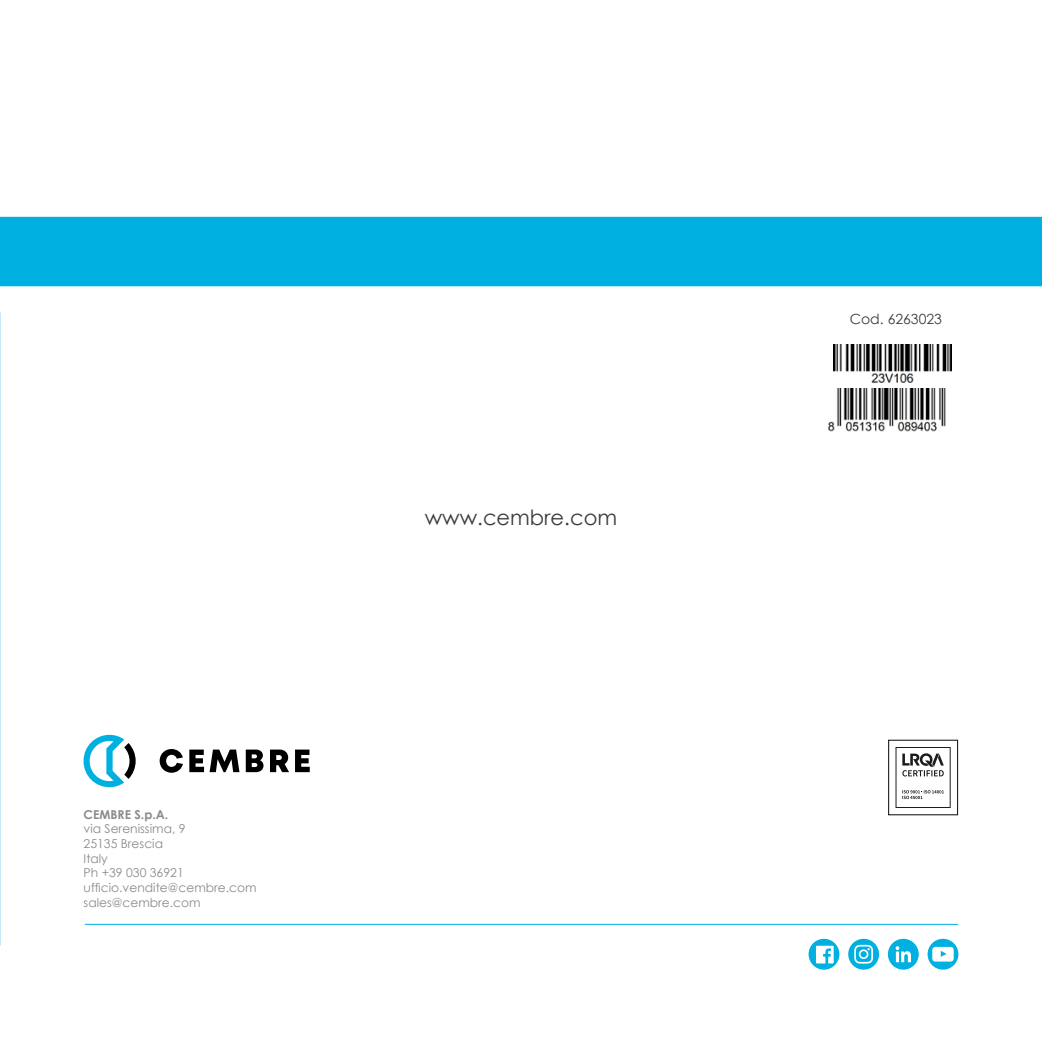
<style>
.page{position:relative;width:1042px;height:1042px;background:#fff}
.page>*{position:absolute;margin:0;border:0;box-sizing:border-box;transform-origin:0 0}
.t1{font:21px "Century Gothic";color:#3c3c3b}
.t2{font:14px "Century Gothic";color:#3c3c3b}
.t3{font:12.25px/14.7px "Century Gothic";color:#898b8d}
.t4{font:700 12.25px "Century Gothic";color:#898b8d}
</style>
<div class="page">
<div style="left:0;top:217px;width:1042px;height:69px;background:#00b0e0"></div>
<img style="left:834px;top:345px;width:117px;height:38px">
<svg style="left:189px;top:749px;width:15px;height:23px"></svg>
<svg style="left:210px;top:749px;width:29px;height:23px"></svg>
<svg style="left:246px;top:749px;width:17px;height:23px"></svg>
<svg style="left:270px;top:749px;width:19px;height:23px"></svg>
<svg style="left:295px;top:749px;width:15px;height:23px"></svg>
<svg style="left:160px;top:749px;width:23px;height:24px"></svg>
<svg style="left:84px;top:735px;width:52px;height:52px"></svg>
<hr style="left:85px;top:924px;width:873px;height:1px;background:#00b0e0">
<svg style="left:808px;top:939px;width:31px;height:30px"></svg>
<svg style="left:816px;top:946px;width:17px;height:17px"></svg>
<div style="left:848px;top:939px;width:31px;height:30px;background:#00b0e0;border-radius:50%"></div>
<svg style="left:854px;top:945px;width:19px;height:18px"></svg>
<div style="left:888px;top:939px;width:31px;height:30px;background:#00b0e0;border-radius:50%"></div>
<svg style="left:895px;top:946px;width:16px;height:16px"></svg>
<svg style="left:927px;top:939px;width:31px;height:30px"></svg>
<svg style="left:932px;top:947px;width:21px;height:14px"></svg>
<div style="left:888px;top:739px;width:70px;height:76px;border:1px solid #1c1c1c"></div>
<div style="left:895px;top:747px;width:55px;height:61px;border:1px solid #1c1c1c"></div>
<svg style="left:902px;top:753px;width:42px;height:23px"></svg>
<svg style="left:902px;top:790px;width:42px;height:9px"></svg>
<img style="left:828px;top:389px;width:118px;height:43px">
<img style="left:0;top:313px;width:1px;height:632px">
<p class="t4" style="left:84px;top:805px;width:86px">CEMBRE S.p.A.</p>
<p class="t3" style="left:84px;top:821px;width:175px">via Serenissima, 9<br>25135 Brescia<br>Italy<br>Ph +39 030 36921 ufficio.vendite@cembre.com sales@cembre.com</p>
<h1 class="t1" style="left:425px;top:503px;width:194px">www.cembre.com</h1>
<p class="t2" style="left:850px;top:309px;width:94px">Cod. 6263023</p>
</div>
